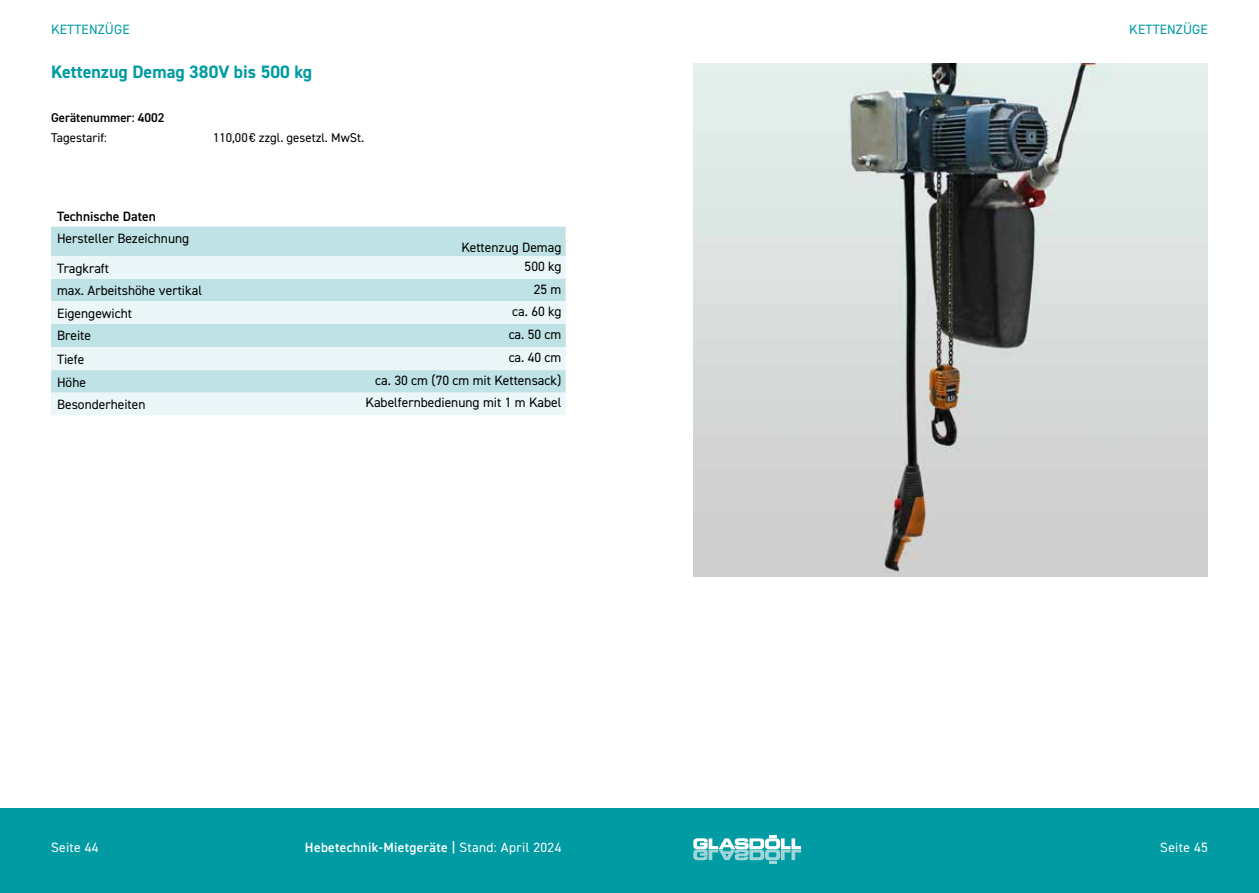
<style>
.page{position:relative;width:1259px;height:893px;background:#fff}
.page>*{position:absolute;margin:0;border:0;box-sizing:border-box;transform-origin:0 0}
.t1{font:700 18px "DIN2014";color:#009ba3}
.t2{font:13.5px "DIN2014";color:#000}
.t3{font:600 13.5px "DIN2014";letter-spacing:.025em;color:#fff}
.t4{font:13.5px "DIN2014";letter-spacing:.01em;color:#009ba3}
.t5{font:600 13.5px "DIN2014";color:#000}
.t6{font:13.5px "DIN2014";letter-spacing:.025em;color:#fff}
.t7{font:12.75px "DIN2014";color:#000}
.t8{font:600 12.75px "DIN2014";color:#000}
.s1{font-weight:400}
</style>
<div class="page">
<div style="left:0;top:808px;width:1259px;height:85px;background:#009ba3"></div>
<div style="left:51px;top:227px;width:515px;height:29px;background:#bee2e5"></div>
<svg style="left:51px;top:256px;width:515px;height:159px;background:#d7edef"></svg>
<img style="left:693px;top:64px;width:515px;height:512px">
<svg style="left:693px;top:835px;width:108px;height:28px"></svg>
<p class="t4" style="left:51px;top:21px;width:80px">KETTENZÜGE</p>
<h1 class="t1" style="left:51px;top:60px;width:262px">Kettenzug Demag 380V bis 500 kg</h1>
<p class="t8" style="left:51px;top:109px;width:115px">Gerätenummer: 4002</p>
<p class="t7" style="left:51px;top:129px;width:57px">Tagestarif:</p>
<p class="t7" style="left:213px;top:129px;width:153px">110,00 € zzgl. gesetzl. MwSt.</p>
<p class="t5" style="left:57px;top:207px;width:100px">Technische Daten</p>
<p class="t2" style="left:57px;top:230px;width:134px">Hersteller Bezeichnung</p>
<p class="t2" style="left:461px;top:239px;width:101px">Kettenzug Demag</p>
<p class="t2" style="left:57px;top:260px;width:54px">Tragkraft</p>
<p class="t2" style="left:524px;top:258px;width:38px">500 kg</p>
<p class="t2" style="left:57px;top:282px;width:146px">max. Arbeitshöhe vertikal</p>
<p class="t2" style="left:534px;top:280px;width:29px">25 m</p>
<p class="t2" style="left:57px;top:305px;width:77px">Eigengewicht</p>
<p class="t2" style="left:512px;top:303px;width:51px">ca. 60 kg</p>
<p class="t2" style="left:57px;top:327px;width:36px">Breite</p>
<p class="t2" style="left:509px;top:325px;width:54px">ca. 50 cm</p>
<p class="t2" style="left:57px;top:350px;width:29px">Tiefe</p>
<p class="t2" style="left:509px;top:349px;width:54px">ca. 40 cm</p>
<p class="t2" style="left:57px;top:374px;width:30px">Höhe</p>
<p class="t2" style="left:375px;top:372px;width:188px">ca. 30 cm (70 cm mit Kettensack)</p>
<p class="t2" style="left:57px;top:396px;width:90px">Besonderheiten</p>
<p class="t2" style="left:365px;top:394px;width:197px">Kabelfernbedienung mit 1 m Kabel</p>
<p class="t4" style="left:1129px;top:21px;width:80px">KETTENZÜGE</p>
<p class="t6" style="left:51px;top:839px;width:49px">Seite 44</p>
<p class="t3" style="left:305px;top:839px;width:258px">Hebetechnik-Mietgeräte | <span class="s1">Stand: April 2024</span></p>
<p class="t6" style="left:1160px;top:839px;width:49px">Seite 45</p>
</div>
